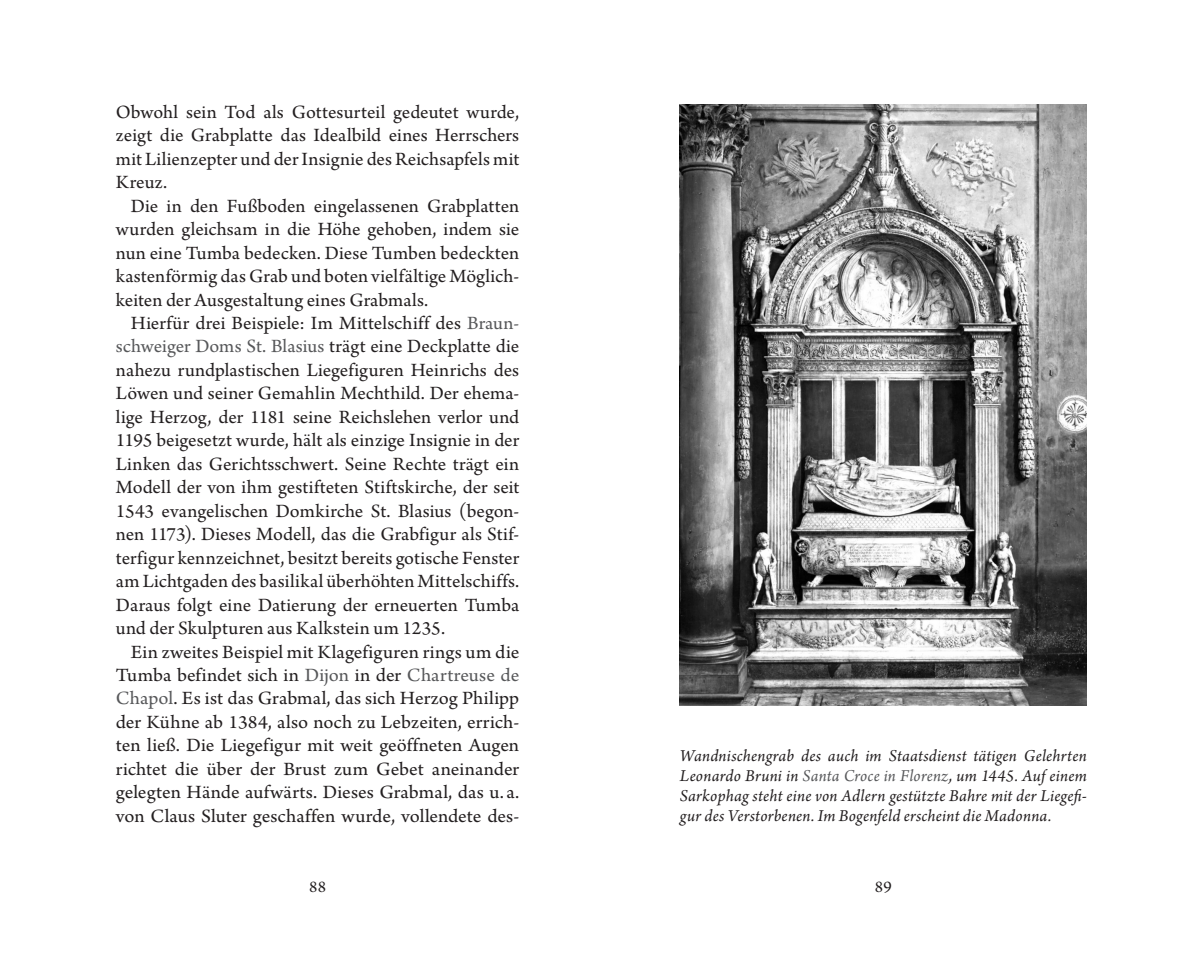
<style>
.page{position:relative;width:1201px;height:978px;background:#fff}
.page>*{position:absolute;margin:0;border:0;box-sizing:border-box;transform-origin:0 0}
.t1{font:19.78px/23.4px "Arno Pro";color:#231f20;text-align:justify}
.t2{font:19.78px/23.4px "Arno Pro";color:#231f20;text-align:justify;scale:1.04 1}
.t3{font:italic 17.5px/20.1px "Arno Pro";letter-spacing:.015em;color:#231f20;text-align:justify}
.t4{font:17.15px "Arno Pro";color:#231f20}
.s1{color:#57585a}
</style>
<div class="page">
<img style="left:680px;top:104px;width:406px;height:600px">
<p class="t1" style="left:116px;top:101px;width:405px">Obwohl sein Tod als Gottesurteil gedeutet wurde, zeigt die Grabplatte das Idealbild eines Herrschers mit Lilienzepter und der Insignie des Reichsapfels mit Kreuz.</p>
<p class="t1" style="left:116px;top:195px;width:405px;text-indent:15px">Die in den Fußboden eingelassenen Grabplatten wurden gleichsam in die Höhe gehoben, indem sie nun eine Tumba bedecken. Diese Tumben bedeckten kastenförmig das Grab und boten vielfältige Möglich&shy;keiten der Ausgestaltung eines Grabmals.</p>
<p class="t1" style="left:116px;top:312px;width:405px;text-indent:15px">Hierfür drei Beispiele: Im Mittelschiff des <span class="s1">Braun&shy;schweiger Doms St. Blasius</span> trägt eine Deckplatte die nahezu rundplastischen Liegefiguren Heinrichs des Löwen und seiner Gemahlin Mechthild. Der ehema&shy;lige Herzog, der 1181 seine Reichslehen verlor und 1195 beigesetzt wurde, hält als einzige Insignie in der Linken das Gerichtsschwert. Seine Rechte trägt ein Modell der von ihm gestifteten Stiftskirche, der seit 1543 evangelischen Domkirche St. Blasius (begon&shy;nen 1173). Dieses Modell, das die Grabfigur als Stif&shy;terfigur kennzeichnet, besitzt bereits gotische Fenster am Lichtgaden des basilikal überhöhten Mittelschiffs.<br>Daraus folgt eine Datierung der erneuerten Tumba und der Skulpturen aus Kalkstein um 1235.</p>
<p class="t2" style="left:116px;top:640px;width:389px;text-indent:15px">Ein zweites Beispiel mit Klagefiguren rings um die Tumba befindet sich in <span class="s1">Dijon</span> in der <span class="s1">Chartreuse de Chapol</span>. Es ist das Grabmal, das sich Herzog Philipp der Kühne ab 1384, also noch zu Lebzeiten, errich&shy;ten ließ. Die Liegefigur mit weit geöffneten Augen richtet die über der Brust zum Gebet aneinander gelegten Hände aufwärts. Dieses Grabmal, das u. a. von Claus Sluter geschaffen wurde, vollendete des-</p>
<p class="t3" style="left:680px;top:746px;width:408px">Wandnischengrab des auch im Staatsdienst tätigen Gelehrten Leonardo Bruni in <span class="s1">Santa Croce in Florenz</span>, um 1445. Auf einem Sarkophag steht eine von Adlern gestützte Bahre mit der Liegefi&shy;gur des Verstorbenen. Im Bogenfeld erscheint die Madonna.</p>
<p class="t4" style="left:309px;top:877px;width:18px">88</p>
<p class="t4" style="left:875px;top:877px;width:18px">89</p>
</div>
